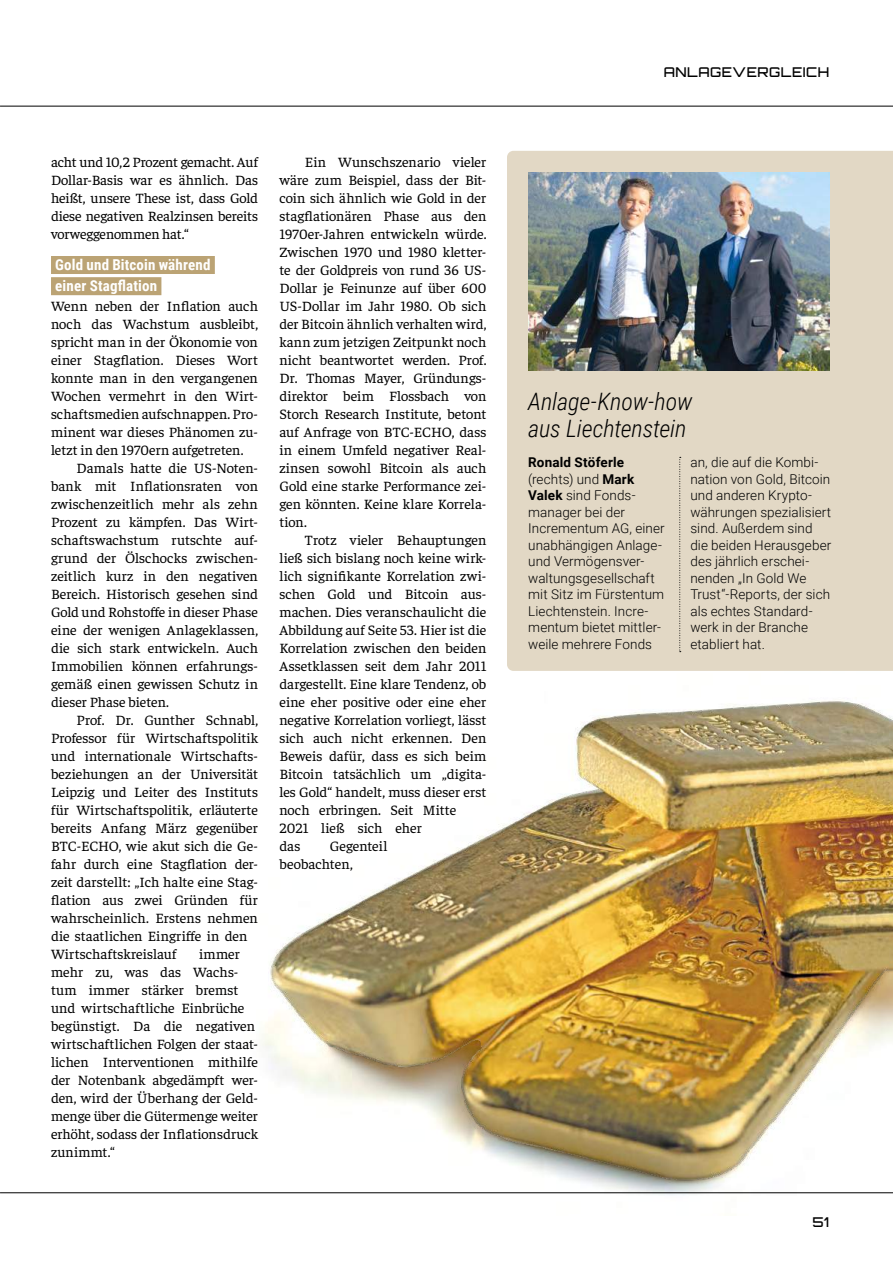
<style>
.page{position:relative;width:893px;height:1263px;background:#fff}
.page>*{position:absolute;margin:0;border:0;box-sizing:border-box;transform-origin:0 0}
.t1{font:italic 300 24px/27px "Roboto Condensed";letter-spacing:-.005em;color:#000}
.t2{font:700 15px/21.1px "Roboto Condensed";letter-spacing:.01em;color:#fff}
.t3{font:14.4px/18px "Faustina";color:#000;text-align:justify}
.t4{font:300 13.5px/16.5px "Roboto";letter-spacing:.005em;color:#000}
.t5{font:13.5px "Orbitron";letter-spacing:.035em;color:#000}
.s1{font-weight:700}
</style>
<div class="page">
<div style="left:507px;top:151px;width:386px;height:498px;background:#e2d8c5"></div>
<img style="left:254px;top:649px;width:639px;height:546px">
<hr style="left:0;top:1192px;width:893px;height:1px;background:#000">
<hr style="left:0;top:106px;width:893px;height:1px;background:#000">
<div style="left:51px;top:256px;width:164px;height:18px;background:#bba374"></div>
<div style="left:51px;top:277px;width:110px;height:18px;background:#bba374"></div>
<img style="left:528px;top:172px;width:301px;height:199px">
<svg style="left:679px;top:457px;width:2px;height:195px"></svg>
<p class="t3" style="left:51px;top:152px;width:209px">acht und 10,2 Prozent gemacht. Auf Dollar-Basis war es ähnlich. Das heißt, unsere These ist, dass Gold diese negativen Realzinsen bereits vorweggenommen hat.“</p>
<p class="t2" style="left:55px;top:253px;width:157px">Gold und Bitcoin während einer Stagflation</p>
<p class="t3" style="left:51px;top:296px;width:209px">Wenn neben der Inflation auch noch das Wachstum ausbleibt, spricht man in der Ökonomie von einer Stagflation. Dieses Wort konnte man in den vergangenen Wochen vermehrt in den Wirt&shy;schaftsmedien aufschnappen. Pro&shy;minent war dieses Phänomen zu&shy;letzt in den 1970ern aufgetreten.</p>
<p class="t3" style="left:51px;top:458px;width:209px;text-indent:26px">Damals hatte die US-Noten&shy;bank mit Inflationsraten von zwischenzeitlich mehr als zehn Prozent zu kämpfen. Das Wirt&shy;schaftswachstum rutschte auf&shy;grund der Ölschocks zwischen&shy;zeitlich kurz in den negativen Bereich. Historisch gesehen sind Gold und Rohstoffe in dieser Phase eine der wenigen Anlageklassen, die sich stark entwickeln. Auch Immobilien können erfahrungs&shy;gemäß einen gewissen Schutz in dieser Phase bieten.</p>
<p class="t3" style="left:51px;top:710px;width:209px;text-align:left;text-indent:26px">Prof. Dr. Gunther Schnabl,<br>Professor für Wirtschaftspolitik und internationale Wirtschafts&shy;beziehungen an der Universität<br>Leipzig und Leiter des Instituts für Wirtschaftspolitik, erläuterte bereits Anfang März gegenüber<br>BTC-ECHO, wie akut sich die Ge&shy;fahr durch eine Stagflation der&shy;zeit darstellt: „Ich halte eine Stag&shy;flation aus zwei Gründen für wahrscheinlich. Erstens nehmen die staatlichen Eingriffe in den<br>Wirtschaftskreislauf</p>
<p class="t3" style="left:51px;top:944px;width:209px;text-align:left;text-indent:148px">immer mehr zu, was das Wachs&shy;tum immer stärker bremst und wirtschaftliche Einbrüche begünstigt. Da die negativen wirtschaftlichen Folgen der staat&shy;lichen Interventionen mithilfe der Notenbank abgedämpft wer&shy;den, wird der Überhang der Geld&shy;menge über die Gütermenge weiter erhöht, sodass der Inflationsdruck zunimmt.“</p>
<p class="t3" style="left:279px;top:152px;width:209px;text-indent:26px">Ein Wunschszenario vieler wäre zum Beispiel, dass der Bit&shy;coin sich ähnlich wie Gold in der stagflationären Phase aus den 1970er-Jahren entwickeln würde.<br>Zwischen 1970 und 1980 kletter&shy;te der Goldpreis von rund 36 US-Dollar je Feinunze auf über 600<br>US-Dollar im Jahr 1980. Ob sich der Bitcoin ähnlich verhalten wird, kann zum jetzigen Zeitpunkt noch nicht beantwortet werden. Prof.<br>Dr. Thomas Mayer, Gründungs&shy;direktor beim Flossbach von Storch Research Institute, betont auf Anfrage von BTC-ECHO, dass in einem Umfeld negativer Real&shy;zinsen sowohl Bitcoin als auch Gold eine starke Performance zei&shy;gen könnten. Keine klare Korrela&shy;tion.</p>
<p class="t3" style="left:279px;top:530px;width:209px;text-align:left;text-indent:26px">Trotz vieler Behauptungen ließ sich bislang noch keine wirk&shy;lich signifikante Korrelation zwi&shy;schen Gold und Bitcoin aus&shy;machen. Dies veranschaulicht die<br>Abbildung auf Seite 53. Hier ist die<br>Korrelation zwischen den beiden<br>Assetklassen seit dem Jahr 2011 dargestellt. Eine klare Tendenz, ob eine eher positive oder eine eher negative Korrelation vorliegt, lässt sich auch nicht erkennen. Den<br>Beweis dafür, dass es sich beim<br>Bitcoin tatsächlich um „digita&shy;les Gold“ handelt, muss dieser erst noch erbringen. Seit Mitte<br>2021 ließ sich eher<br>das</p>
<p class="t3" style="left:279px;top:836px;width:109px;text-indent:51px">Gegenteil beobachten,</p>
<p class="t5" style="left:664px;top:64px;width:167px">ANLAGEVERGLEICH</p>
<h1 class="t1" style="left:528px;top:387px;width:166px">Anlage-Know-how aus Liechtenstein</h1>
<p class="t4" style="left:528px;top:454px;width:138px"><span class="s1">Ronald Stöferle </span>(rechts) und <span class="s1">Mark<br>Valek</span> sind Fonds&shy;manager bei der<br>Incrementum AG, einer unabhängigen Anlage&shy;und Vermögensver&shy;waltungsgesellschaft mit Sitz im Fürstentum<br>Liechtenstein. Incre&shy;mentum bietet mittler&shy;weile mehrere Fonds</p>
<p class="t4" style="left:690px;top:453px;width:142px">an, die auf die Kombi&shy;nation von Gold, Bitcoin und anderen Krypto&shy;währungen spezialisiert sind. Außerdem sind die beiden Herausgeber des jährlich erschei&shy;nenden „In Gold We<br>Trust“-Reports, der sich als echtes Standard&shy;werk in der Branche etabliert hat.</p>
<p class="t5" style="left:813px;top:1214px;width:18px">51</p>
</div>
